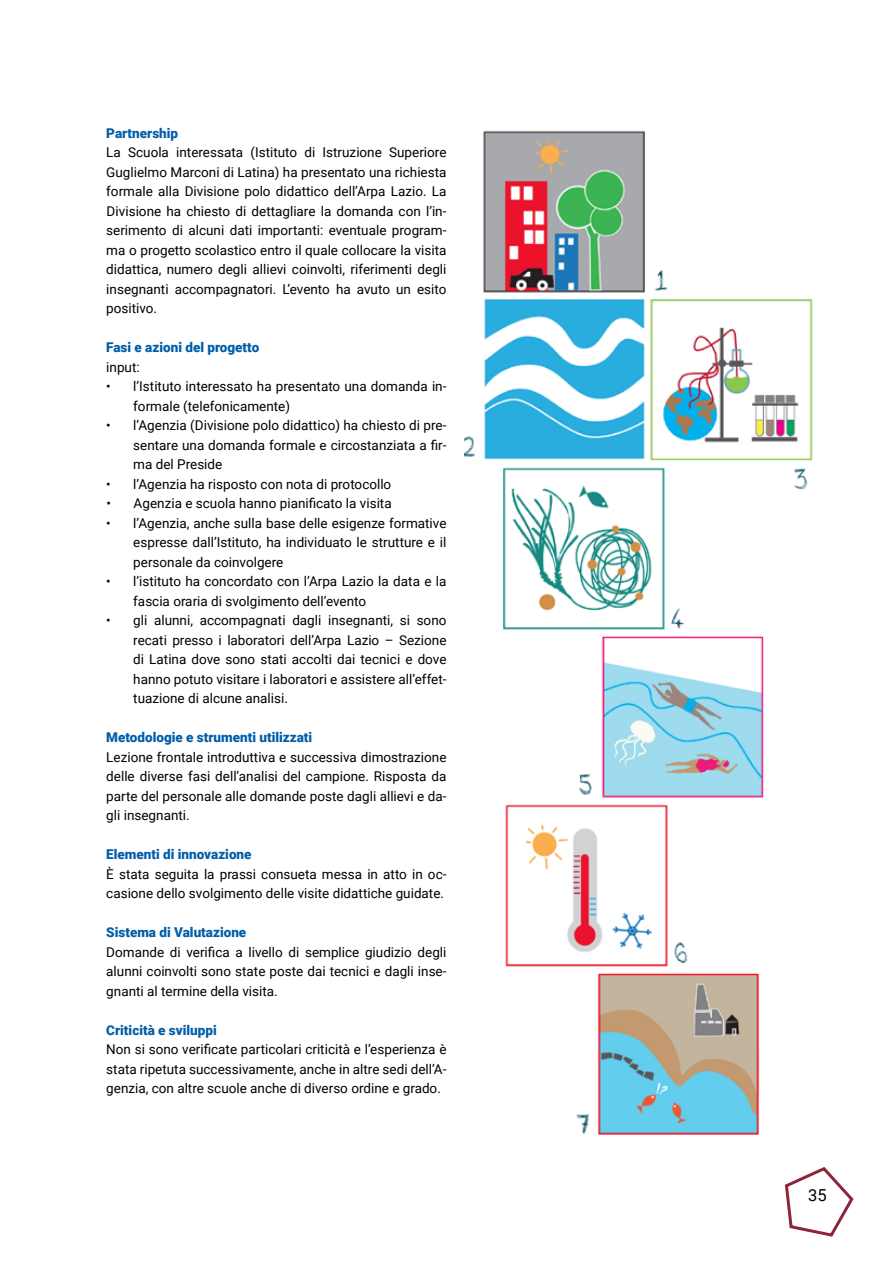
<style>
.page{position:relative;width:893px;height:1263px;background:#fff}
.page>*{position:absolute;margin:0;border:0;box-sizing:border-box;transform-origin:0 0}
.t1{font:16.5px "Roboto";color:#000}
.t2{font:13.5px/19.5px "Roboto";color:#000;text-align:justify}
.t3{font:900 13.5px "Roboto";color:#005da9}
</style>
<div class="page">
<svg style="left:784px;top:1167px;width:70px;height:70px"></svg>
<img style="left:465px;top:130px;width:348px;height:1005px">
<div style="left:725px;top:116px;width:168px;height:180px;background:#fff"></div>
<div style="left:773px;top:509px;width:120px;height:636px;background:#fff"></div>
<p class="t3" style="left:106px;top:123px;width:73px">Partnership</p>
<p class="t2" style="left:106px;top:142px;width:342px">La Scuola interessata (Istituto di Istruzione Superiore Guglielmo Marconi di Latina) ha presentato una richiesta formale alla Divisione polo didattico dell’Arpa Lazio. La Divisione ha chiesto di dettagliare la domanda con l’in&shy;serimento di alcuni dati importanti: eventuale program&shy;ma o progetto scolastico entro il quale collocare la visita didattica, numero degli allievi coinvolti, riferimenti degli insegnanti accompagnatori. L’evento ha avuto un esito positivo.</p>
<p class="t3" style="left:106px;top:338px;width:154px">Fasi e azioni del progetto</p>
<p class="t2" style="left:106px;top:357px;width:35px">input:</p>
<p class="t2" style="left:133px;top:376px;width:315px;text-indent:-27px">• l’Istituto interessato ha presentato una domanda in&shy;formale (telefonicamente)</p>
<p class="t2" style="left:133px;top:415px;width:315px;text-indent:-27px">• l’Agenzia (Divisione polo didattico) ha chiesto di pre&shy;sentare una domanda formale e circostanziata a fir&shy;ma del Preside</p>
<p class="t2" style="left:106px;top:474px;width:287px">• l’Agenzia ha risposto con nota di protocollo</p>
<p class="t2" style="left:107px;top:493px;width:287px">• Agenzia e scuola hanno pianificato la visita</p>
<p class="t2" style="left:133px;top:513px;width:315px;text-indent:-27px">• l’Agenzia, anche sulla base delle esigenze formative espresse dall’Istituto, ha individuato le strutture e il personale da coinvolgere</p>
<p class="t2" style="left:133px;top:571px;width:315px;text-indent:-27px">• l’istituto ha concordato con l’Arpa Lazio la data e la fascia oraria di svolgimento dell’evento</p>
<p class="t2" style="left:133px;top:610px;width:315px;text-indent:-27px">• gli alunni, accompagnati dagli insegnanti, si sono recati presso i laboratori dell’Arpa Lazio – Sezione di Latina dove sono stati accolti dai tecnici e dove hanno potuto visitare i laboratori e assistere all’effet&shy;tuazione di alcune analisi.</p>
<p class="t3" style="left:106px;top:728px;width:207px">Metodologie e strumenti utilizzati</p>
<p class="t2" style="left:106px;top:746px;width:342px">Lezione frontale introduttiva e successiva dimostrazione delle diverse fasi dell’analisi del campione. Risposta da parte del personale alle domande poste dagli allievi e da&shy;gli insegnanti.</p>
<p class="t3" style="left:106px;top:845px;width:147px">Elementi di innovazione</p>
<p class="t2" style="left:106px;top:863px;width:342px">È stata seguita la prassi consueta messa in atto in oc&shy;casione dello svolgimento delle visite didattiche guidate.</p>
<p class="t3" style="left:106px;top:923px;width:141px">Sistema di Valutazione</p>
<p class="t2" style="left:106px;top:941px;width:342px">Domande di verifica a livello di semplice giudizio degli alunni coinvolti sono state poste dai tecnici e dagli inse&shy;gnanti al termine della visita.</p>
<p class="t3" style="left:106px;top:1020px;width:112px">Criticità e sviluppi</p>
<p class="t2" style="left:106px;top:1039px;width:342px">Non si sono verificate particolari criticità e l’esperienza è stata ripetuta successivamente, anche in altre sedi dell’A&shy;genzia, con altre scuole anche di diverso ordine e grado.</p>
<p class="t1" style="left:808px;top:1184px;width:20px">35</p>
</div>
